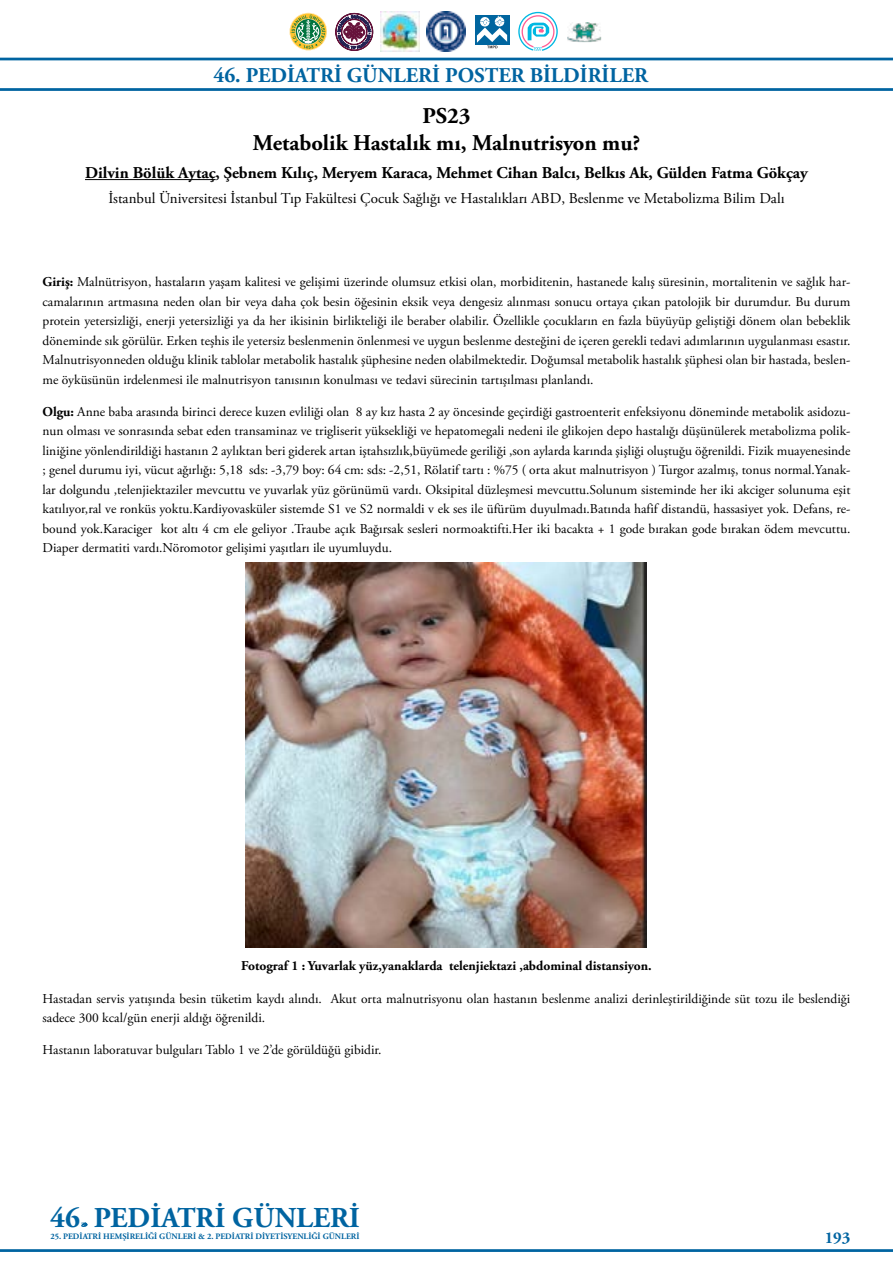
<style>
.page{position:relative;width:893px;height:1263px;background:#fff}
.page>*{position:absolute;margin:0;border:0;box-sizing:border-box;transform-origin:0 0}
.t1{font:700 28.8px "Adobe Garamond Pro";color:#0064a1}
.t2{font:700 22.5px/27px "Adobe Garamond Pro";color:#000;text-align:center}
.t3{font:700 21px "Adobe Garamond Pro";color:#0064a1}
.t4{font:700 16.5px "Adobe Garamond Pro";color:#000}
.t5{font:700 16.5px "Adobe Garamond Pro";color:#0064a1}
.t6{font:15px "Adobe Garamond Pro";color:#000}
.t7{font:13.5px/19.5px "Adobe Garamond Pro";color:#000;text-align:justify}
.t8{font:700 13.5px "Adobe Garamond Pro";color:#000}
.t9{font:700 8.25px "Adobe Garamond Pro";color:#0064a1}
.s1{font-weight:700}
</style>
<div class="page">
<svg style="left:81px;top:1222px;width:6px;height:5px"></svg>
<hr style="left:0;top:58px;width:893px;height:2px;background:#0064a1">
<hr style="left:0;top:88px;width:893px;height:3px;background:#0064a1">
<hr style="left:0;top:1249px;width:893px;height:3px;background:#0064a1">
<svg style="left:335px;top:13px;width:38px;height:38px"></svg>
<svg style="left:290px;top:13px;width:37px;height:37px"></svg>
<svg style="left:475px;top:15px;width:34px;height:29px"></svg>
<svg style="left:477px;top:16px;width:30px;height:32px"></svg>
<img style="left:567px;top:22px;width:34px;height:20px">
<img style="left:426px;top:12px;width:40px;height:39px">
<svg style="left:518px;top:12px;width:40px;height:39px"></svg>
<img style="left:381px;top:12px;width:39px;height:40px">
<hr style="left:85px;top:179px;width:131px;height:1px;background:#000">
<img style="left:246px;top:562px;width:400px;height:386px">
<h3 class="t3" style="left:213px;top:63px;width:436px">46. PEDİATRİ GÜNLERİ POSTER BİLDİRİLER</h3>
<h2 class="t2" style="left:253px;top:102px;width:389px">PS23<br>Metabolik Hastalık mı, Malnutrisyon mu?</h2>
<p class="t4" style="left:85px;top:163px;width:724px">Dilvin Bölük Aytaç, Şebnem Kılıç, Meryem Karaca, Mehmet Cihan Balcı, Belkıs Ak, Gülden Fatma Gökçay</p>
<p class="t6" style="left:108px;top:189px;width:678px">İstanbul Üniversitesi İstanbul Tıp Fakültesi Çocuk Sağlığı ve Hastalıkları ABD, Beslenme ve Metabolizma Bilim Dalı</p>
<p class="t7" style="left:43px;top:273px;width:809px"><span class="s1">Giriş:</span> Malnütrisyon, hastaların yaşam kalitesi ve gelişimi üzerinde olumsuz etkisi olan, morbiditenin, hastanede kalış süresinin, mortalitenin ve sağlık har&shy;camalarının artmasına neden olan bir veya daha çok besin öğesinin eksik veya dengesiz alınması sonucu ortaya çıkan patolojik bir durumdur. Bu durum protein yetersizliği, enerji yetersizliği ya da her ikisinin birlikteliği ile beraber olabilir. Özellikle çocukların en fazla büyüyüp geliştiği dönem olan bebeklik döneminde sık görülür. Erken teşhis ile yetersiz beslenmenin önlenmesi ve uygun beslenme desteğini de içeren gerekli tedavi adımlarının uygulanması esastır.<br>Malnutrisyonneden olduğu klinik tablolar metabolik hastalık şüphesine neden olabilmektedir. Doğumsal metabolik hastalık şüphesi olan bir hastada, beslen&shy;me öyküsünün irdelenmesi ile malnutrisyon tanısının konulması ve tedavi sürecinin tartışılması planlandı.</p>
<p class="t7" style="left:43px;top:402px;width:809px"><span class="s1">Olgu:</span> Anne baba arasında birinci derece kuzen evliliği olan 8 ay kız hasta 2 ay öncesinde geçirdiği gastroenterit enfeksiyonu döneminde metabolik asidozu&shy;nun olması ve sonrasında sebat eden transaminaz ve trigliserit yüksekliği ve hepatomegali nedeni ile glikojen depo hastalığı düşünülerek metabolizma polik&shy;liniğine yönlendirildiği hastanın 2 aylıktan beri giderek artan iştahsızlık,büyümede geriliği ,son aylarda karında şişliği oluştuğu öğrenildi. Fizik muayenesinde ; genel durumu iyi, vücut ağırlığı: 5,18 sds: -3,79 boy: 64 cm: sds: -2,51, Rölatif tartı : %75 ( orta akut malnutrisyon ) Turgor azalmış, tonus normal.Yanak&shy;lar dolgundu ,telenjiektaziler mevcuttu ve yuvarlak yüz görünümü vardı. Oksipital düzleşmesi mevcuttu.Solunum sisteminde her iki akciger solunuma eşit katılıyor,ral ve ronküs yoktu.Kardiyovasküler sistemde S1 ve S2 normaldi v ek ses ile üfürüm duyulmadı.Batında hafif distandü, hassasiyet yok. Defans, re&shy;bound yok.Karaciger kot altı 4 cm ele geliyor .Traube açık Bağırsak sesleri normoaktifti.Her iki bacakta + 1 gode bırakan gode bırakan ödem mevcuttu.<br>Diaper dermatiti vardı.Nöromotor gelişimi yaşıtları ile uyumluydu.</p>
<p class="t8" style="left:241px;top:958px;width:412px">Fotograf 1 : Yuvarlak yüz,yanaklarda telenjiektazi ,abdominal distansiyon.</p>
<p class="t7" style="left:43px;top:989px;width:809px">Hastadan servis yatışında besin tüketim kaydı alındı. Akut orta malnutrisyonu olan hastanın beslenme analizi derinleştirildiğinde süt tozu ile beslendiği sadece 300 kcal/gün enerji aldığı öğrenildi.</p>
<p class="t7" style="left:43px;top:1041px;width:341px">Hastanın laboratuvar bulguları Tablo 1 ve 2’de görüldüğü gibidir.</p>
<h1 class="t1" style="left:50px;top:1201px;width:311px">46 PEDİATRİ GÜNLERİ</h1>
<p class="t9" style="left:50px;top:1232px;width:311px">25. PEDİATRİ HEMŞİRELİĞİ GÜNLERİ &amp; 2. PEDİATRİ DİYETİSYENLİĞİ GÜNLERİ</p>
<p class="t5" style="left:825px;top:1228px;width:27px">193</p>
</div>
